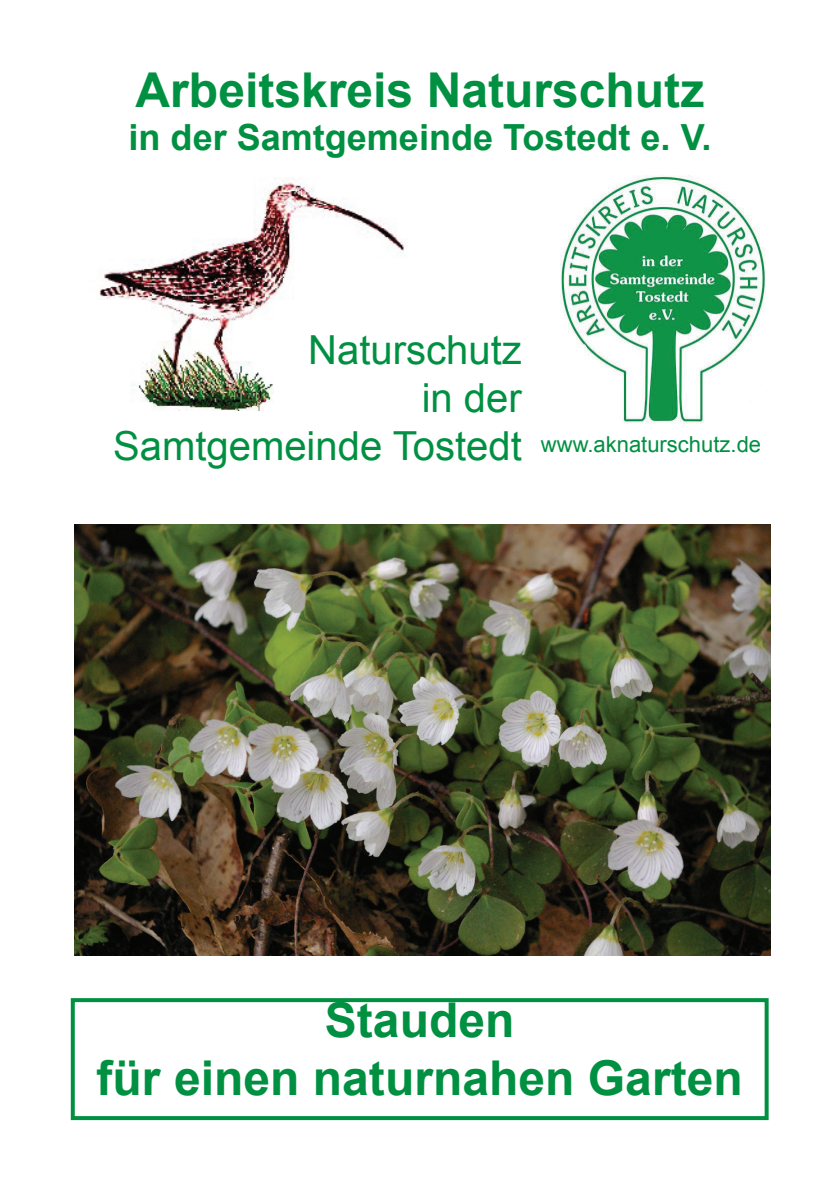
<style>
.page{position:relative;width:840px;height:1191px;background:#fff}
.page>*{position:absolute;margin:0;border:0;box-sizing:border-box;transform-origin:0 0}
.t1{font:700 48px/57.6px "Arial";color:#009041;text-align:center}
.t2{font:40px/48px "Arial";color:#009041;text-align:right}
.t3{font:700 36px "Arial";color:#009041}
.t4{font:22px "Arial";color:#009041}
</style>
<div class="page">
<img style="left:560px;top:176px;width:205px;height:248px">
<img style="left:99px;top:177px;width:305px;height:234px">
<div style="left:71px;top:998px;width:697px;height:122px;border:4px solid #009041"></div>
<img style="left:75px;top:524px;width:695px;height:431px">
<p class="t1" style="left:135px;top:63px;width:570px">Arbeitskreis Naturschutz</p>
<p class="t3" style="left:128px;top:113px;width:584px">in der Samtgemeinde Tostedt e. V.</p>
<p class="t2" style="left:113px;top:326px;width:410px">Naturschutz<br>in der<br>Samtgemeinde Tostedt</p>
<p class="t4" style="left:540px;top:430px;width:222px">www.aknaturschutz.de</p>
<p class="t1" style="left:97px;top:993px;width:647px">Stauden<br>für einen naturnahen Garten</p>
</div>
